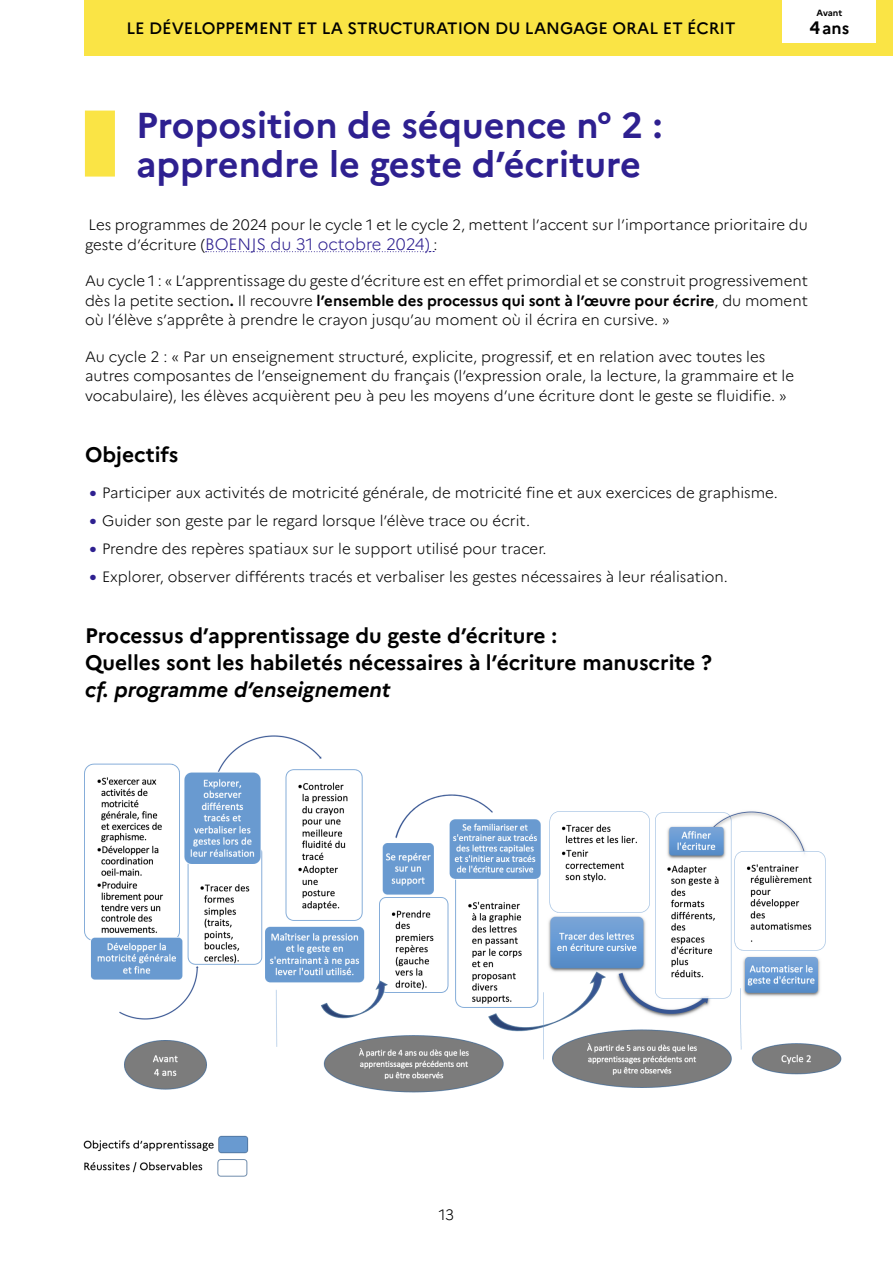
<style>
.page{position:relative;width:893px;height:1263px;background:#fff}
.page>*{position:absolute;margin:0;border:0;box-sizing:border-box;transform-origin:0 0}
.Titre_1{font:700 36px/39px "Marianne";color:#2e2090}
.Titre_3{font:700 21px/27px "Marianne";color:#000}
.t1{font:500 16.5px "Marianne";color:#000}
.Texte_courant{font:300 16.5px "Marianne";color:#2e2090}
.t2{font:700 16.5px "Marianne";color:#000}
.Texte_courant-2{font:300 15px/19.5px "Marianne";color:#000;text-align:justify}
.t3{font:700 9px "Marianne";letter-spacing:-.005em;color:#000}
.s1{font-size:18px}
.s2{font-size:15px;color:#000}
.s3{font-weight:700}
.s4{font-size:25.5px;color:#2e2090}
.s5{font-style:italic}
</style>
<div class="page">
<div style="left:85px;top:0;width:808px;height:55px;background:#fae445"></div>
<div style="left:84px;top:0;width:699px;height:55px;background:#fae445"></div>
<div style="left:783px;top:0;width:93px;height:42px;background:#fff"></div>
<div style="left:85px;top:111px;width:30px;height:66px;background:#fae445"></div>
<svg style="left:206px;top:251px;width:228px;height:1px"></svg>
<img style="left:83px;top:735px;width:759px;height:442px">
<p class="t1" style="left:126px;top:18px;width:610px">LE DÉVELOPPEMENT ET LA STRUCTURATION DU LANGAGE ORAL ET ÉCRIT</p>
<p class="t3" style="left:816px;top:7px;width:27px">Avant</p>
<p class="t2" style="left:809px;top:18px;width:41px"><span class="s1">4</span>ans</p>
<h1 class="Titre_1" style="left:136px;top:105px;width:528px">Proposition de séquence n° 2 : apprendre le geste d’écriture</h1>
<p class="Texte_courant-2" style="left:89px;top:215px;width:721px">Les programmes de 2024 pour le cycle 1 et le cycle 2, mettent l’accent sur l’importance prioritaire du</p>
<p class="Texte_courant" style="left:85px;top:234px;width:354px"><span class="s2">geste d’écriture (</span>BOENJS du 31 octobre 2024) <span class="s2">:</span></p>
<p class="Texte_courant-2" style="left:85px;top:271px;width:724px">Au cycle 1 : « L’apprentissage du geste d’écriture est en effet primordial et se construit progressivement dès la petite section<span class="s3">.</span> Il recouvre <span class="s3">l’ensemble des processus qui sont à l’œuvre pour écrire</span>, du moment où l’élève s’apprête à prendre le crayon jusqu’au moment où il écrira en cursive. »</p>
<p class="Texte_courant-2" style="left:85px;top:346px;width:711px;text-align:left">Au cycle 2 : « Par un enseignement structuré, explicite, progressif, et en relation avec toutes les autres composantes de l’enseignement du français (l’expression orale, la lecture, la grammaire et le vocabulaire), les élèves acquièrent peu à peu les moyens d’une écriture dont le geste se fluidifie. »</p>
<h3 class="Titre_3" style="left:85px;top:441px;width:95px">Objectifs</h3>
<p class="Texte_courant-2" style="left:89px;top:483px;width:690px"><span class="s4">•</span> Participer aux activités de motricité générale, de motricité fine et aux exercices de graphisme.</p>
<p class="Texte_courant-2" style="left:89px;top:511px;width:442px"><span class="s4">•</span> Guider son geste par le regard lorsque l’élève trace ou écrit.</p>
<p class="Texte_courant-2" style="left:89px;top:539px;width:459px"><span class="s4">•</span> Prendre des repères spatiaux sur le support utilisé pour tracer.</p>
<p class="Texte_courant-2" style="left:89px;top:567px;width:640px"><span class="s4">•</span> Explorer, observer différents tracés et verbaliser les gestes nécessaires à leur réalisation.</p>
<h3 class="Titre_3" style="left:85px;top:622px;width:628px">Processus d’apprentissage du geste d’écriture :<br>Quelles sont les habiletés nécessaires à l’écriture manuscrite ? <span class="s5">cf. programme d’enseignement</span></h3>
<p class="Texte_courant-2" style="left:439px;top:1205px;width:17px">13</p>
</div>
